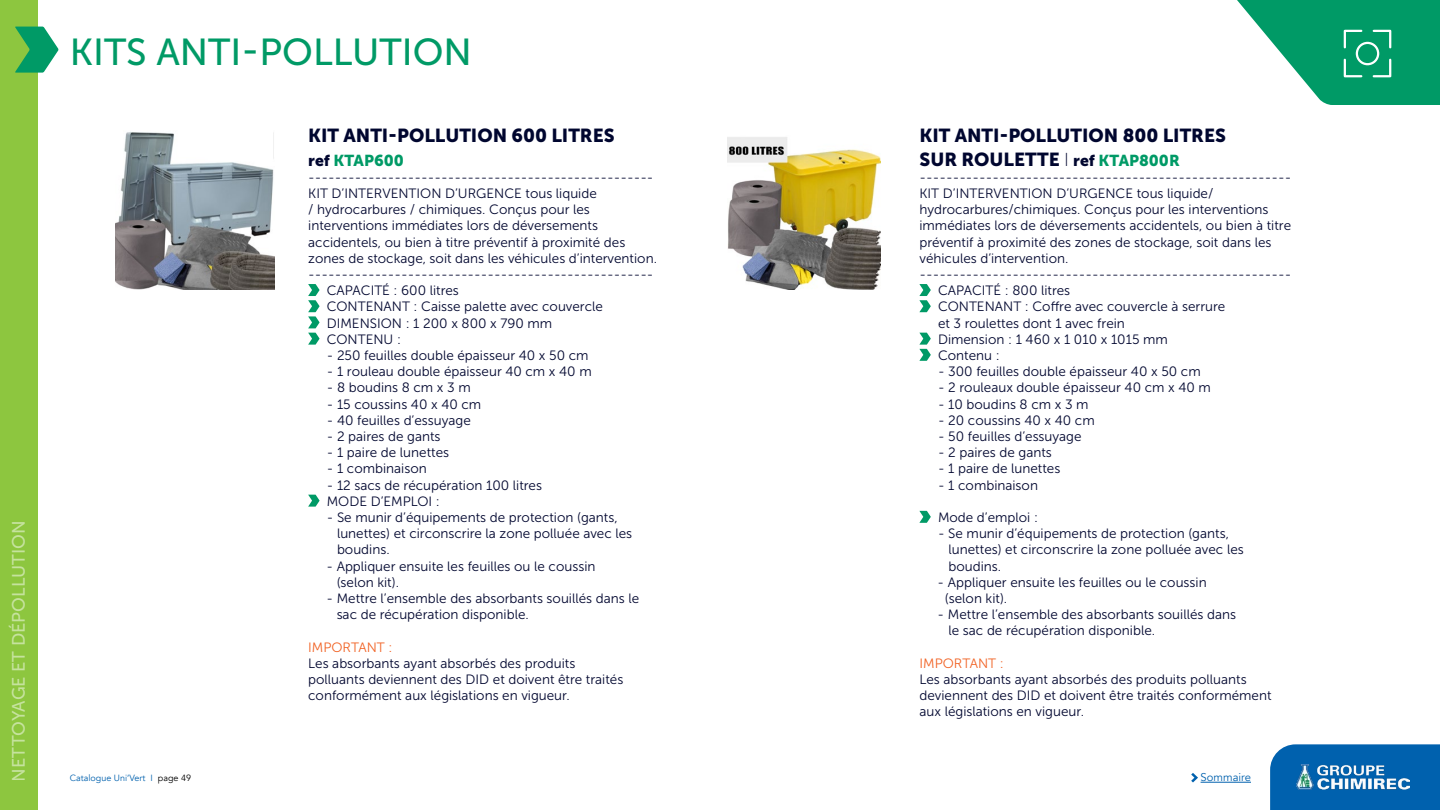
<style>
.page{position:relative;width:1440px;height:810px;background:#fff}
.page>*{position:absolute;margin:0;border:0;box-sizing:border-box;transform-origin:0 0}
.t1{font:37.5px "Museo Sans 500";color:#009a66}
.t2{font:18.75px/23.4px "Museo Sans 900";color:#00062f}
.t3{font:18px "Museo Sans 500";color:#fff}
.t4{font:15.75px "Museo Sans 900";color:#009a66}
.t5{font:13.5px/16.2px "Museo Sans 300";color:#00062f}
.t6{font:13.5px "Museo Sans 300";color:#f16122}
.t7{font:11.25px "Avenir";color:#0061ae}
.t8{font:9px "Avenir";color:#0061ae}
.s1{color:#00062f}
.s2{font-family:"Museo Sans 100"}
.s3{font-size:15.75px}
.s4{font-size:15.75px;color:#009a66}
.s5{color:#000}
</style>
<div class="page">
<div style="left:0;top:0;width:38px;height:810px;background:#8dc63f"></div>
<div style="left:1270px;top:744px;width:170px;height:66px;background:#0061ae"></div>
<svg style="left:1191px;top:773px;width:7px;height:9px"></svg>
<img style="left:1296px;top:765px;width:114px;height:24px">
<hr style="left:1201px;top:782px;width:50px;height:1px;background:#0061ae">
<img style="left:727px;top:137px;width:154px;height:153px">
<svg style="left:1237px;top:0;width:203px;height:105px"></svg>
<svg style="left:15px;top:27px;width:44px;height:46px"></svg>
<img style="left:116px;top:132px;width:158px;height:158px">
<div style="left:209px;top:128px;width:64px;height:33px;background:#fff"></div>
<svg style="left:308px;top:284px;width:12px;height:61px"></svg>
<svg style="left:308px;top:495px;width:12px;height:12px"></svg>
<svg style="left:919px;top:284px;width:12px;height:28px"></svg>
<svg style="left:919px;top:333px;width:12px;height:28px"></svg>
<svg style="left:919px;top:511px;width:12px;height:12px"></svg>
<h3 class="t3" style="left:9px;top:782px;width:262px;rotate:-90deg">NETTOYAGE ET DÉPOLLUTION</h3>
<h1 class="t1" style="left:70px;top:31px;width:404px">KITS ANTI-POLLUTION</h1>
<h2 class="t2" style="left:308px;top:124px;width:308px">KIT ANTI-POLLUTION 600 LITRES</h2>
<p class="t4" style="left:308px;top:151px;width:97px"><span class="s1">ref</span> KTAP600</p>
<p class="t5" style="left:308px;top:169px;width:347px">----------------------------------------------------</p>
<p class="t5" style="left:308px;top:185px;width:290px">KIT D’INTERVENTION D’URGENCE tous liquide</p>
<p class="t5" style="left:308px;top:202px;width:283px">/ hydrocarbures / chimiques. Conçus pour les</p>
<p class="t5" style="left:308px;top:218px;width:291px">interventions immédiates lors de déversements</p>
<p class="t5" style="left:308px;top:234px;width:319px">accidentels, ou bien à titre préventif à proximité des</p>
<p class="t5" style="left:308px;top:250px;width:350px">zones de stockage, soit dans les véhicules d’intervention.</p>
<p class="t5" style="left:308px;top:266px;width:347px">----------------------------------------------------</p>
<p class="t5" style="left:327px;top:283px;width:134px">CAPACITÉ : 600 litres</p>
<p class="t5" style="left:327px;top:299px;width:278px">CONTENANT : Caisse palette avec couvercle</p>
<p class="t5" style="left:327px;top:315px;width:227px">DIMENSION : 1 200 x 800 x 790 mm</p>
<p class="t5" style="left:327px;top:331px;width:76px">CONTENU :</p>
<p class="t5" style="left:327px;top:347px;width:263px">- 250 feuilles double épaisseur 40 x 50 cm</p>
<p class="t5" style="left:327px;top:364px;width:266px">- 1 rouleau double épaisseur 40 cm x 40 m</p>
<p class="t5" style="left:327px;top:380px;width:146px">- 8 boudins 8 cm x 3 m</p>
<p class="t5" style="left:327px;top:396px;width:156px">- 15 coussins 40 x 40 cm</p>
<p class="t5" style="left:327px;top:412px;width:146px">- 40 feuilles d’essuyage</p>
<p class="t5" style="left:327px;top:428px;width:115px">- 2 paires de gants</p>
<p class="t5" style="left:327px;top:445px;width:124px">- 1 paire de lunettes</p>
<p class="t5" style="left:327px;top:461px;width:101px">- 1 combinaison</p>
<p class="t5" style="left:327px;top:477px;width:217px">- 12 sacs de récupération 100 litres<br>MODE D’EMPLOI :</p>
<p class="t5" style="left:337px;top:509px;width:297px;text-indent:-10px">- Se munir d’équipements de protection (gants, lunettes) et circonscrire la zone polluée avec les boudins.</p>
<p class="t5" style="left:337px;top:558px;width:260px;text-indent:-10px">- Appliquer ensuite les feuilles ou le coussin (selon kit).</p>
<p class="t5" style="left:337px;top:590px;width:304px;text-indent:-10px">- Mettre l’ensemble des absorbants souillés dans le sac de récupération disponible.</p>
<p class="t6" style="left:308px;top:640px;width:86px">IMPORTANT :</p>
<p class="t5" style="left:308px;top:655px;width:317px">Les absorbants ayant absorbés des produits polluants deviennent des DID et doivent être traités conformément aux législations en vigueur.</p>
<h2 class="t2" style="left:920px;top:124px;width:308px">KIT ANTI-POLLUTION 800 LITRES<br>SUR ROULETTE <span class="s2">I</span> <span class="s3">ref</span> <span class="s4">KTAP800R</span></h2>
<p class="t5" style="left:920px;top:169px;width:373px">--------------------------------------------------------</p>
<p class="t5" style="left:920px;top:185px;width:295px">KIT D’INTERVENTION D’URGENCE tous liquide/</p>
<p class="t5" style="left:920px;top:202px;width:351px">hydrocarbures/chimiques. Conçus pour les interventions</p>
<p class="t5" style="left:920px;top:218px;width:373px">immédiates lors de déversements accidentels, ou bien à titre</p>
<p class="t5" style="left:920px;top:234px;width:353px">préventif à proximité des zones de stockage, soit dans les</p>
<p class="t5" style="left:920px;top:250px;width:151px">véhicules d’intervention.</p>
<p class="t5" style="left:920px;top:266px;width:373px">--------------------------------------------------------</p>
<p class="t5" style="left:938px;top:283px;width:134px">CAPACITÉ : 800 litres</p>
<p class="t5" style="left:938px;top:299px;width:289px">CONTENANT : Coffre avec couvercle à serrure</p>
<p class="t5" style="left:938px;top:315px;width:188px">et 3 roulettes dont 1 avec frein</p>
<p class="t5" style="left:938px;top:331px;width:231px">Dimension : 1 460 x 1 010 x 1015 mm</p>
<p class="t5" style="left:938px;top:347px;width:63px">Contenu :</p>
<p class="t5" style="left:938px;top:364px;width:264px">- 300 feuilles double épaisseur 40 x 50 cm</p>
<p class="t5" style="left:938px;top:380px;width:274px">- 2 rouleaux double épaisseur 40 cm x 40 m</p>
<p class="t5" style="left:938px;top:396px;width:152px">- 10 boudins 8 cm x 3 m</p>
<p class="t5" style="left:938px;top:412px;width:158px">- 20 coussins 40 x 40 cm</p>
<p class="t5" style="left:938px;top:428px;width:145px">- 50 feuilles d’essuyage</p>
<p class="t5" style="left:938px;top:445px;width:115px">- 2 paires de gants</p>
<p class="t5" style="left:938px;top:461px;width:124px">- 1 paire de lunettes</p>
<p class="t5" style="left:938px;top:477px;width:101px">- 1 combinaison</p>
<p class="t5" style="left:938px;top:509px;width:101px">Mode d’emploi :</p>
<p class="t5" style="left:949px;top:526px;width:297px;text-indent:-11px">- Se munir d’équipements de protection (gants, lunettes) et circonscrire la zone polluée avec les boudins.</p>
<p class="t5" style="left:945px;top:574px;width:263px;text-indent:-7px">- Appliquer ensuite les feuilles ou le coussin (selon kit).</p>
<p class="t5" style="left:949px;top:607px;width:289px;text-indent:-11px">- Mettre l’ensemble des absorbants souillés dans le sac de récupération disponible.</p>
<p class="t6" style="left:920px;top:656px;width:86px">IMPORTANT :</p>
<p class="t5" style="left:920px;top:671px;width:354px">Les absorbants ayant absorbés des produits polluants deviennent des DID et doivent être traités conformément aux législations en vigueur.</p>
<p class="t8" style="left:70px;top:773px;width:123px">Catalogue Uni’Vert I <span class="s5">page 49</span></p>
<p class="t7" style="left:1201px;top:771px;width:52px">Sommaire</p>
</div>
